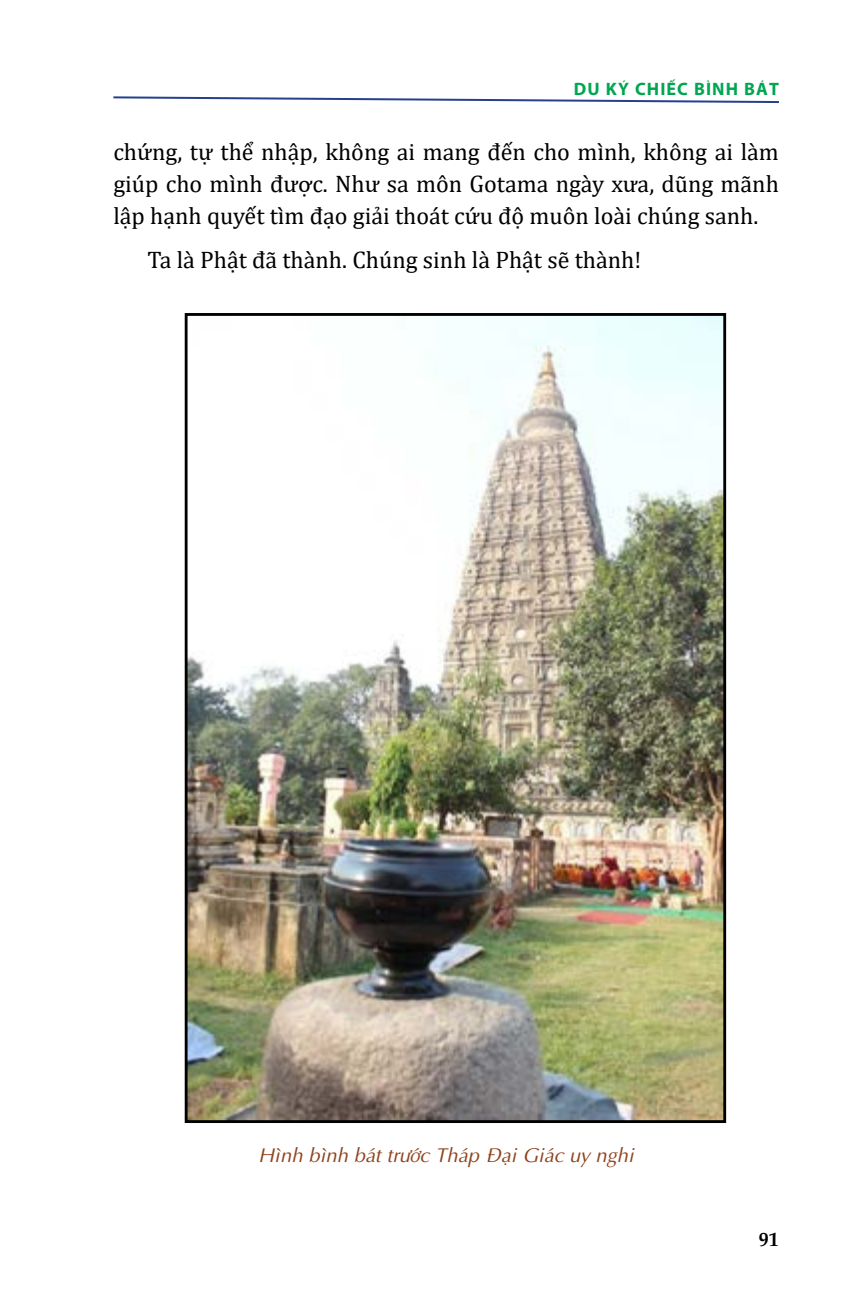
<style>
.page{position:relative;width:864px;height:1296px;background:#fff}
.page>*{position:absolute;margin:0;border:0;box-sizing:border-box;transform-origin:0 0}
.t1{font:24px/32px "Cambria";color:#000;text-align:justify}
.t2{font:italic 20px "UTM Aptima";color:#8f431c}
.t3{font:700 20px "LCB Palatino";color:#000}
.t4{font:700 18px "LCB Myriad Pro";letter-spacing:.06em;color:#00a651}
</style>
<div class="page">
<svg style="left:113px;top:96px;width:666px;height:7px"></svg>
<img style="left:189px;top:317px;width:533px;height:802px">
<div style="left:185px;top:313px;width:541px;height:810px;border:3px solid #000"></div>
<p class="t4" style="left:574px;top:77px;width:207px">DU KÝ CHIẾC BÌNH BÁT</p>
<p class="t1" style="left:113px;top:136px;width:667px">chứng, tự thể nhập, không ai mang đến cho mình, không ai làm giúp cho mình được. Như sa môn Gotama ngày xưa, dũng mãnh lập hạnh quyết tìm đạo giải thoát cứu độ muôn loài chúng sanh.</p>
<p class="t1" style="left:147px;top:243px;width:495px">Ta là Phật đã thành. Chúng sinh là Phật sẽ thành!</p>
<p class="t2" style="left:258px;top:1140px;width:377px">Hình bình bát trước Tháp Đại Giác uy nghi</p>
<p class="t3" style="left:759px;top:1226px;width:21px">91</p>
</div>
